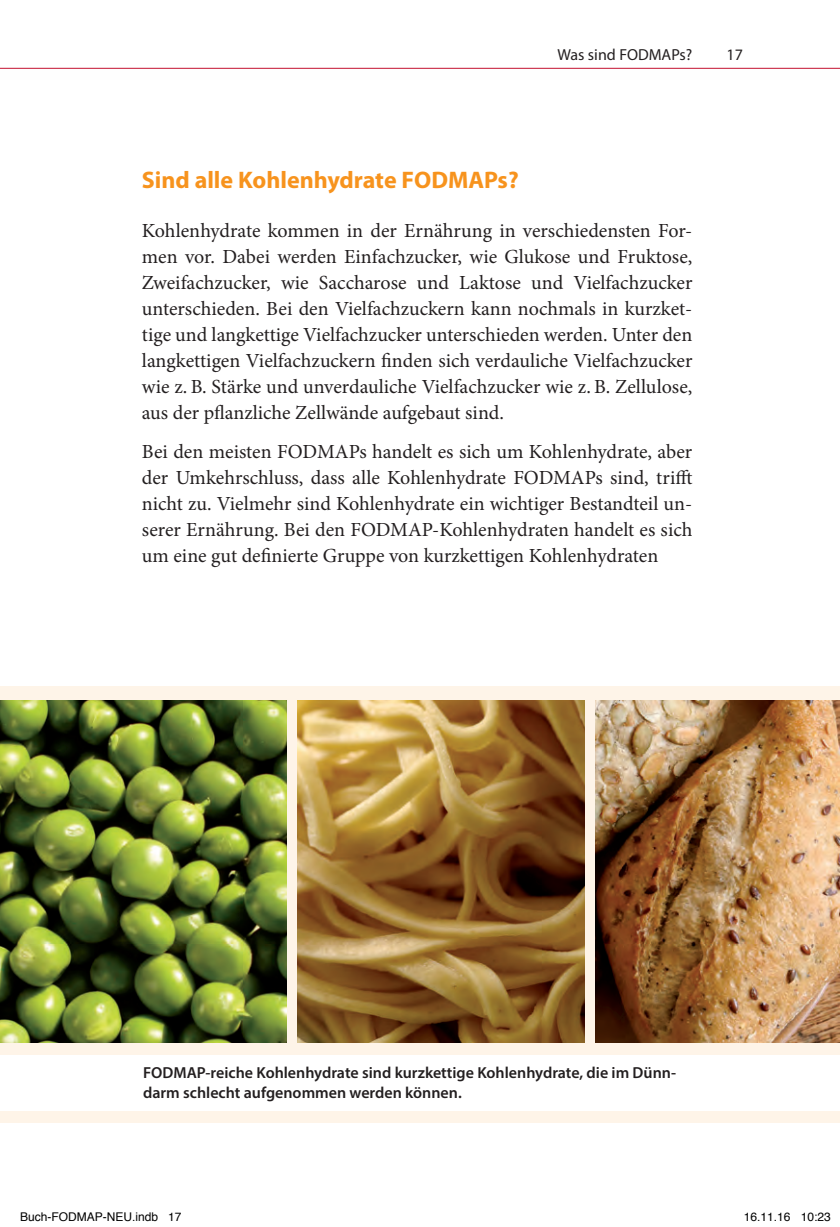
<style>
.page{position:relative;width:840px;height:1227px;background:#fff}
.page>*{position:absolute;margin:0;border:0;box-sizing:border-box;transform-origin:0 0}
.t1{font:700 24px "Myriad Pro";color:#f7931d}
.t2{font:20px/26px "Minion Pro";color:#231f20;text-align:justify}
.t3{font:600 16px/20px "Myriad Pro";color:#231f20}
.t4{font:16px "Myriad Pro";color:#231f20}
.t5{font:12px "Helvetica";color:#000}
</style>
<div class="page">
<hr style="left:0;top:68px;width:839px;height:1px;background:#c3102f">
<hr style="left:0;top:319px;width:1px;height:60px;background:#f7931d">
<div style="left:0;top:686px;width:839px;height:437px;background:#fef4e8"></div>
<div style="left:0;top:1054px;width:839px;height:56px;background:#fff"></div>
<img style="left:298px;top:700px;width:286px;height:342px">
<img style="left:0;top:700px;width:286px;height:342px">
<img style="left:595px;top:700px;width:244px;height:342px">
<p class="t4" style="left:557px;top:45px;width:136px">Was sind FODMAPs?</p>
<p class="t4" style="left:726px;top:45px;width:18px">17</p>
<p class="t1" style="left:142px;top:164px;width:378px">Sind alle Kohlenhydrate FODMAPs?</p>
<p class="t2" style="left:142px;top:217px;width:551px">Kohlenhydrate kommen in der Ernährung in verschiedensten For&shy;men vor. Dabei werden Einfachzucker, wie Glukose und Fruktose, Zweifachzucker, wie Saccharose und Laktose und Vielfachzucker unterschieden. Bei den Vielfachzuckern kann nochmals in kurzket&shy;tige und langkettige Vielfachzucker unterschieden werden. Unter den langkettigen Vielfachzuckern finden sich verdauliche Vielfachzucker wie z. B. Stärke und unverdauliche Vielfachzucker wie z. B. Zellulose, aus der pflanzliche Zellwände aufgebaut sind.</p>
<p class="t2" style="left:142px;top:438px;width:551px">Bei den meisten FODMAPs handelt es sich um Kohlenhydrate, aber der Umkehrschluss, dass alle Kohlenhydrate FODMAPs sind, trifft nicht zu. Vielmehr sind Kohlenhydrate ein wichtiger Bestandteil un&shy;serer Ernährung. Bei den FODMAP-Kohlenhydraten handelt es sich um eine gut definierte Gruppe von kurzkettigen Kohlenhydraten</p>
<p class="t3" style="left:143px;top:1062px;width:534px">FODMAP-reiche Kohlenhydrate sind kurzkettige Kohlenhydrate, die im Dünn&shy;darm schlecht aufgenommen werden können.</p>
<p class="t5" style="left:20px;top:1207px;width:163px">Buch-FODMAP-NEU.indb 17</p>
<p class="t5" style="left:743px;top:1207px;width:88px">16.11.16 10:23</p>
</div>
